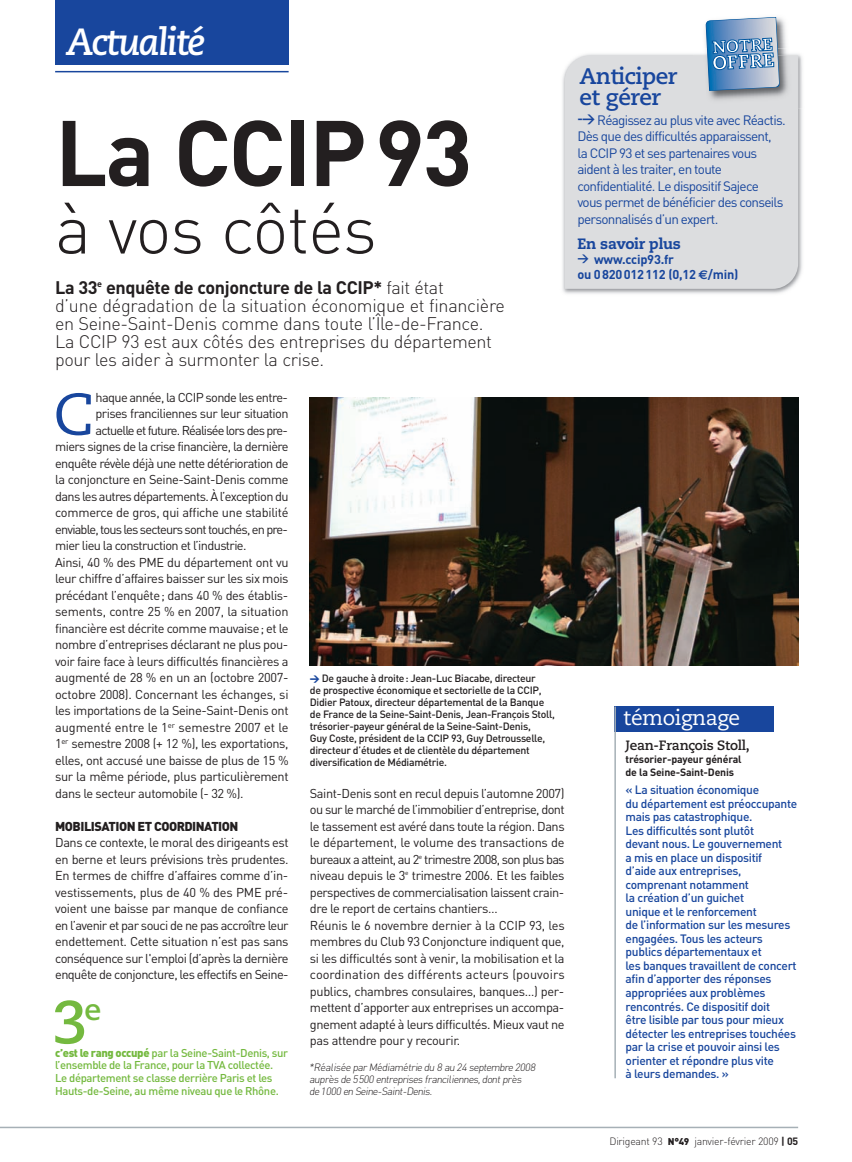
<style>
.page{position:relative;width:852px;height:1162px;background:#fff}
.page>*{position:absolute;margin:0;border:0;box-sizing:border-box;transform-origin:0 0}
.t1{font:700 91.5px "DIN";letter-spacing:-.025em;color:#231f20}
.t2{font:300 69px "DIN";letter-spacing:-.02em;color:#231f20}
.t3{font:700 60px "Caecilia LT Std";color:#74b93f}
.t4{font:58.65px "Caecilia LT Std";color:#18469d}
.t5{font:italic 700 37.5px "Caecilia LT Std";letter-spacing:-.055em;color:#fff}
.t6{font:700 22.5px/21px "Caecilia LT Std";letter-spacing:-.025em;color:#18469d}
.t7{font:21px "Caecilia LT Std";letter-spacing:-.02em;color:#fff}
.t8{font:300 18px/18px "DIN";letter-spacing:-.02em;color:#231f20}
.t9{font:800 15px "Caecilia LT Std";letter-spacing:-.02em;color:#18469d}
.t10{font:13.5px/16.5px "DIN";letter-spacing:-.055em;color:#18469d}
.t11{font:700 13.5px "Caecilia LT Std";letter-spacing:-.02em;color:#231f20}
.t12{font:12.75px/16.5px "DIN";letter-spacing:-.035em;color:#231f20;text-align:justify}
.t13{font:12.75px "DIN";letter-spacing:-.065em;color:#231f20}
.t14{font:700 12.75px/15px "DIN";letter-spacing:-.015em;color:#18469d}
.t15{font:12.75px "DIN";letter-spacing:-.015em;color:#231f20}
.t16{font:12.75px "DIN";letter-spacing:-.005em;color:#231f20}
.t17{font:900 12.75px "DIN";letter-spacing:-.04em;color:#231f20}
.t18{font:500 12px/13.5px "DIN";letter-spacing:-.025em;color:#18469d}
.t19{font:500 11.25px/12.8px "DIN";letter-spacing:-.035em;color:#74b93f}
.t20{font:500 10.5px/12px "DIN";letter-spacing:-.025em;color:#231f20}
.t21{font:300 10.5px/12px "It DIN";letter-spacing:-.025em;color:#231f20}
.t22{font:700 10.5px/12.8px "DIN";letter-spacing:-.015em;color:#231f20}
.t23{font:300 10.5px "DIN";letter-spacing:-.025em;color:#231f20}
.s1{font-weight:700}
.s2{font-weight:900}
.s3{font-weight:900;font-size:9.75px;color:#18469d}
.s4{font-weight:700;font-size:12.75px}
.s5{font-size:11.25px}
.s6{font-family:"Euro Sans"}
.s7{font-weight:900;font-size:9.75px}
</style>
<div class="page">
<hr style="left:0;top:1127px;width:798px;height:1px;background:#a6b0b6">
<div style="left:55px;top:0;width:233px;height:65px;background:#18469d"></div>
<hr style="left:55px;top:71px;width:233px;height:1px;background:#18469d">
<img style="left:562px;top:54px;width:240px;height:240px">
<div style="left:564px;top:56px;width:234px;height:233px;background:#dcdddf"></div>
<img style="left:310px;top:398px;width:488px;height:268px">
<div style="left:614px;top:707px;width:159px;height:25px;background:#18469d"></div>
<hr style="left:614px;top:706px;width:1px;height:372px;background:#a6b0b6">
<img style="left:779px;top:18px;width:8px;height:30px">
<img style="left:692px;top:48px;width:111px;height:61px">
<img style="left:693px;top:56px;width:105px;height:58px">
<svg style="left:705px;top:17px;width:74px;height:74px"></svg>
<h3 class="t5" style="left:66px;top:20px;width:140px">Actualité</h3>
<h1 class="t1" style="left:55px;top:121px;width:418px">La CCIP93</h1>
<h2 class="t2" style="left:55px;top:204px;width:323px">à vos côtés</h2>
<p class="t8" style="left:55px;top:281px;width:451px"><span class="s1">La 33</span><sup>e</sup> <span class="s1">enquête de conjoncture de la CCIP*</span> fait état<br>d’une dégradation de la situation économique et financière en Seine-Saint-Denis comme dans toute l’Île-de-France.<br>La CCIP 93 est aux côtés des entreprises du département pour les aider à surmonter la crise.</p>
<h3 class="t4" style="left:53px;top:390px;width:42px">C</h3>
<p class="t12" style="left:95px;top:390px;width:194px">haque année, la CCIP sonde les entre-</p>
<p class="t12" style="left:95px;top:407px;width:194px">prises franciliennes sur leur situation</p>
<p class="t13" style="left:95px;top:426px;width:194px">actuelle et future. Réalisée lors des pre-</p>
<p class="t12" style="left:55px;top:440px;width:235px">miers signes de la crise financière, la dernière</p>
<p class="t12" style="left:55px;top:456px;width:235px">enquête révèle déjà une nette détérioration de</p>
<p class="t12" style="left:55px;top:473px;width:235px">la conjoncture en Seine-Saint-Denis comme</p>
<p class="t12" style="left:55px;top:489px;width:235px">dans les autres départements. À l’exception du</p>
<p class="t12" style="left:55px;top:506px;width:235px">commerce de gros, qui affiche une stabilité</p>
<p class="t13" style="left:55px;top:525px;width:234px">enviable, tous les secteurs sont touchés, en pre-</p>
<p class="t12" style="left:55px;top:539px;width:193px">mier lieu la construction et l’industrie.</p>
<p class="t12" style="left:55px;top:555px;width:235px">Ainsi, 40 % des PME du département ont vu</p>
<p class="t12" style="left:55px;top:572px;width:235px">leur chiffre d’affaires baisser sur les six mois</p>
<p class="t12" style="left:55px;top:588px;width:234px">précédant l’enquête; dans 40 % des établis-</p>
<p class="t15" style="left:55px;top:607px;width:235px">sements, contre 25 % en 2007, la situation</p>
<p class="t12" style="left:55px;top:621px;width:235px">financière est décrite comme mauvaise; et le</p>
<p class="t12" style="left:55px;top:638px;width:234px">nombre d’entreprises déclarant ne plus pou-</p>
<p class="t12" style="left:55px;top:654px;width:235px">voir faire face à leurs difficultés financières a</p>
<p class="t12" style="left:55px;top:671px;width:235px">augmenté de 28 % en un an (octobre 2007-</p>
<p class="t12" style="left:55px;top:687px;width:235px">octobre 2008). Concernant les échanges, si</p>
<p class="t12" style="left:55px;top:704px;width:235px">les importations de la Seine-Saint-Denis ont</p>
<p class="t16" style="left:55px;top:723px;width:235px">augmenté entre le 1<sup>er</sup> semestre 2007 et le</p>
<p class="t12" style="left:55px;top:737px;width:235px">1<sup>er</sup> semestre 2008 (+ 12 %), les exportations,</p>
<p class="t12" style="left:55px;top:753px;width:235px">elles, ont accusé une baisse de plus de 15 %</p>
<p class="t12" style="left:55px;top:770px;width:235px">sur la même période, plus particulièrement</p>
<p class="t12" style="left:55px;top:786px;width:190px">dans le secteur automobile (- 32 %).</p>
<p class="t17" style="left:55px;top:822px;width:185px">MOBILISATION ET COORDINATION</p>
<p class="t12" style="left:55px;top:836px;width:235px">Dans ce contexte, le moral des dirigeants est en berne et leurs prévisions très prudentes.<br>En termes de chiffre d’affaires comme d’in&shy;vestissements, plus de 40 % des PME pré&shy;voient une baisse par manque de confiance en l’avenir et par souci de ne pas accroître leur endettement. Cette situation n’est pas sans conséquence sur l'emploi (d’après la dernière enquête de conjoncture, les effectifs en Seine-</p>
<h3 class="t3" style="left:52px;top:997px;width:51px">3<sup>e</sup></h3>
<p class="t19" style="left:55px;top:1047px;width:234px"><span class="s2">c’est le rang occupé</span> par la Seine-Saint-Denis, sur l’ensemble de la France, pour la TVA collectée.<br>Le département se classe derrière Paris et les Hauts-de-Seine, au même niveau que le Rhône.</p>
<p class="t20" style="left:310px;top:674px;width:246px"><span class="s3">&gt;</span> De gauche à droite: Jean-Luc Biacabe, directeur<br>de prospective économique et sectorielle de la CCIP, Didier Patoux, directeur départemental de la Banque de France de la Seine-Saint-Denis, Jean-François Stoll, trésorier-payeur général de la Seine-Saint-Denis,<br>Guy Coste, président de la CCIP 93, Guy Detrousselle, directeur d’études et de clientèle du département diversification de Médiamétrie.</p>
<p class="t12" style="left:310px;top:786px;width:256px;text-align:left">Saint-Denis sont en recul depuis l’automne 2007) ou sur le marché de l’immobilier d’entreprise, dont le tassement est avéré dans toute la région. Dans le département, le volume des transactions de bureaux a atteint, au 2<sup>e</sup> trimestre 2008, son plus bas niveau depuis le 3<sup>e</sup> trimestre 2006. Et les faibles perspectives de commercialisation laissent crain&shy;dre le report de certains chantiers…<br>Réunis le 6 novembre dernier à la CCIP 93, les membres du Club 93 Conjoncture indiquent que, si les difficultés sont à venir, la mobilisation et la coordination des différents acteurs (pouvoirs publics, chambres consulaires, banques…) per&shy;mettent d’apporter aux entreprises un accompa&shy;gnement adapté à leurs difficultés. Mieux vaut ne pas attendre pour y recourir.</p>
<p class="t21" style="left:310px;top:1062px;width:227px">*Réalisée par Médiamétrie du 8 au 24 septembre 2008 auprès de 5500 entreprises franciliennes, dont près<br>de 1000 en Seine-Saint-Denis.</p>
<h3 class="t6" style="left:579px;top:68px;width:99px">Anticiper et gérer</h3>
<p class="t10" style="left:577px;top:113px;width:210px"><span class="s4">-&gt;</span> Réagissez au plus vite avec Réactis.<br>Dès que des difficultés apparaissent,<br>la CCIP 93 et ses partenaires vous aident à les traiter, en toute confidentialité. Le dispositif Sajece vous permet de bénéficier des conseils personnalisés d’un expert.</p>
<p class="t9" style="left:577px;top:235px;width:105px">En savoir plus</p>
<p class="t14" style="left:577px;top:253px;width:162px"><span class="s5">&gt;</span> www.ccip93.fr<br>ou 0820012112 (0,12 <span class="s6">€</span>/min)</p>
<h3 class="t7" style="left:623px;top:709px;width:118px">témoignage</h3>
<p class="t11" style="left:625px;top:740px;width:126px">Jean-François Stoll,</p>
<p class="t22" style="left:625px;top:754px;width:118px">trésorier-payeur général de la Seine-Saint-Denis</p>
<p class="t18" style="left:625px;top:785px;width:173px">« La situation économique<br>du département est préoccupante mais pas catastrophique.<br>Les difficultés sont plutôt<br>devant nous. Le gouvernement<br>a mis en place un dispositif<br>d’aide aux entreprises, comprenant notamment<br>la création d’un guichet<br>unique et le renforcement<br>de l’information sur les mesures engagées. Tous les acteurs publics départementaux et<br>les banques travaillent de concert afin d’apporter des réponses appropriées aux problèmes rencontrés. Ce dispositif doit<br>être lisible par tous pour mieux détecter les entreprises touchées par la crise et pouvoir ainsi les orienter et répondre plus vite<br>à leurs demandes. »</p>
<p class="t23" style="left:609px;top:1137px;width:190px">Dirigeant 93 <span class="s7">N°49</span> janvier-février 2009 <span class="s1">| 05</span></p>
</div>
